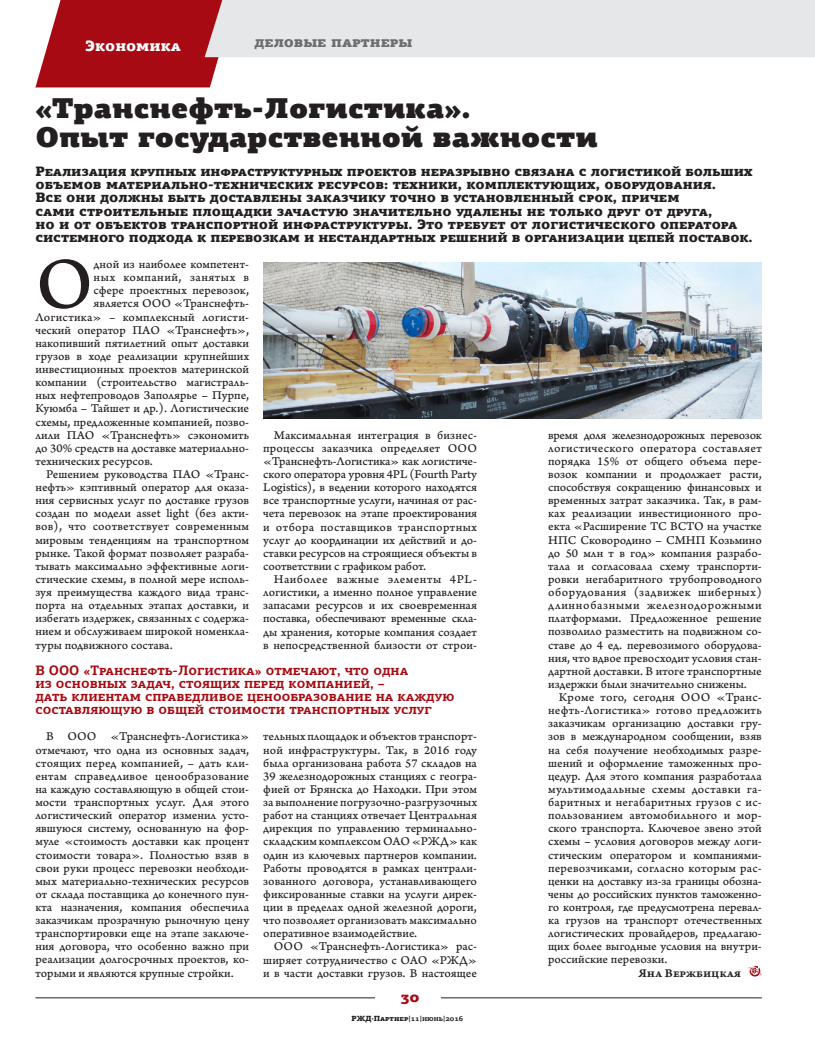
<style>
.page{position:relative;width:815px;height:1046px;background:#fff}
.page>*{position:absolute;margin:0;border:0;box-sizing:border-box;transform-origin:0 0}
.t1{font:75.75px "Arno Pro Caption";color:#231f20}
.t2{font:900 28.75px/28.8px "PF Agora Slab Pro";color:#231f20}
.t3{font:900 15px "PF Agora Slab Pro";color:#6c6d70}
.t4{font:900 15px "PF Agora Slab Pro";color:#fff}
.t5{font:900 15px "PF Agora Slab Pro";color:#a70a12}
.t6{font:900 13.75px/13.1px "PF Agora Slab Pro";color:#231f20}
.t7{font:700 13.75px/13.1px "PF Agora Slab Pro";color:#a70a12}
.t8{font:12.5px/13.1px "Arno Pro Caption";color:#231f20;text-align:justify}
.t9{font:12.5px "Arno Pro Caption";letter-spacing:.02em;color:#231f20}
.t10{font:12.5px "Arno Pro Caption";letter-spacing:.04em;color:#231f20}
.t11{font:12.5px "Arno Pro Smbd Caption";color:#231f20}
.t12{font:700 7.5px "PF Agora Slab Pro";color:#231f20}
.s1{font-weight:900}
</style>
<div class="page">
<hr style="left:35px;top:997px;width:340px;height:1px;background:#231f20">
<hr style="left:441px;top:997px;width:321px;height:1px;background:#231f20">
<svg style="left:35px;top:0;width:184px;height:87px;background:#af2128"></svg>
<div style="left:188px;top:0;width:627px;height:57px;background:#e6e7e9"></div>
<svg style="left:748px;top:965px;width:14px;height:11px"></svg>
<img style="left:263px;top:262px;width:499px;height:156px">
<p class="t4" style="left:85px;top:36px;width:97px">Экономика</p>
<p class="t3" style="left:255px;top:32px;width:159px">деловые партнеры</p>
<h2 class="t2" style="left:35px;top:94px;width:564px">«Транснефть-Логистика».<br>Опыт государственной важности</h2>
<p class="t6" style="left:35px;top:165px;width:719px">Реализация крупных инфраструктурных проектов неразрывно связана с логистикой больших объемов материально-технических ресурсов: техники, комплектующих, оборудования.<br>Все они должны быть доставлены заказчику точно в установленный срок, причем<br>сами строительные площадки зачастую значительно удалены не только друг от друга,<br>но и от объектов транспортной инфраструктуры. Это требует от логистического оператора системного подхода к перевозкам и нестандартных решений в организации цепей поставок.</p>
<h1 class="t1" style="left:35px;top:239px;width:60px">О</h1>
<p class="t8" style="left:94px;top:258px;width:157px">дной из наиболее компетент-</p>
<p class="t10" style="left:94px;top:270px;width:157px">ных компаний, занятых в</p>
<p class="t8" style="left:94px;top:284px;width:157px">сфере проектных перевозок,</p>
<p class="t8" style="left:94px;top:297px;width:156px">является ООО «Транснефть-</p>
<p class="t9" style="left:35px;top:309px;width:215px">Логистика» – комплексный логисти-</p>
<p class="t8" style="left:35px;top:324px;width:215px">ческий оператор ПАО «Транснефть»,</p>
<p class="t8" style="left:35px;top:337px;width:215px">накопивший пятилетний опыт доставки</p>
<p class="t8" style="left:35px;top:350px;width:215px">грузов в ходе реализации крупнейших</p>
<p class="t8" style="left:35px;top:363px;width:215px">инвестиционных проектов материнской</p>
<p class="t8" style="left:35px;top:376px;width:215px">компании (строительство магистраль-</p>
<p class="t8" style="left:35px;top:389px;width:215px">ных нефтепроводов Заполярье – Пурпе,</p>
<p class="t8" style="left:35px;top:402px;width:215px">Куюмба – Тайшет и др.). Логистические</p>
<p class="t8" style="left:35px;top:415px;width:215px">схемы, предложенные компанией, позво-</p>
<p class="t8" style="left:35px;top:429px;width:215px">лили ПАО «Транснефть» сэкономить</p>
<p class="t8" style="left:35px;top:442px;width:214px">до 30% средств на доставке материально-</p>
<p class="t8" style="left:35px;top:455px;width:119px">технических ресурсов.</p>
<p class="t8" style="left:46px;top:468px;width:205px">Решением руководства ПАО «Транс-</p>
<p class="t8" style="left:35px;top:481px;width:215px">нефть» кэптивный оператор для оказа-</p>
<p class="t8" style="left:35px;top:494px;width:215px">ния сервисных услуг по доставке грузов</p>
<p class="t8" style="left:35px;top:507px;width:215px">создан по модели asset light (без акти-</p>
<p class="t9" style="left:35px;top:519px;width:215px">вов), что соответствует современным</p>
<p class="t8" style="left:35px;top:533px;width:215px">мировым тенденциям на транспортном</p>
<p class="t8" style="left:35px;top:547px;width:215px">рынке. Такой формат позволяет разраба-</p>
<p class="t8" style="left:35px;top:560px;width:215px">тывать максимально эффективные логи-</p>
<p class="t8" style="left:35px;top:573px;width:215px">стические схемы, в полной мере исполь-</p>
<p class="t8" style="left:35px;top:586px;width:215px">зуя преимущества каждого вида транс-</p>
<p class="t8" style="left:35px;top:599px;width:215px">порта на отдельных этапах доставки, и</p>
<p class="t8" style="left:35px;top:612px;width:215px">избегать издержек, связанных с содержа-</p>
<p class="t8" style="left:35px;top:625px;width:215px">нием и обслуживаем широкой номенкла-</p>
<p class="t8" style="left:35px;top:638px;width:139px">туры подвижного состава.</p>
<p class="t8" style="left:263px;top:429px;width:215px;text-indent:11px">Максимальная интеграция в бизнес&shy;процессы заказчика определяет ООО «Транснефть-Логистика» как логистиче&shy;ского оператора уровня 4PL (Fourth Party Logistics), в ведении которого находятся все транспортные услуги, начиная от рас&shy;чета перевозок на этапе проектирования и отбора поставщиков транспортных услуг до координации их действий и до&shy;ставки ресурсов на строящиеся объекты в соответствии с графиком работ.</p>
<p class="t8" style="left:263px;top:573px;width:215px;text-indent:11px">Наиболее важные элементы 4PL&shy;логистики, а именно полное управление запасами ресурсов и их своевременная поставка, обеспечивают временные скла&shy;ды хранения, которые компания создает в непосредственной близости от строи-</p>
<p class="t8" style="left:548px;top:428px;width:215px">время доля железнодорожных перевозок логистического оператора составляет порядка 15% от общего объема пере&shy;возок компании и продолжает расти, способствуя сокращению финансовых и временных затрат заказчика. Так, в рам&shy;ках реализации инвестиционного про&shy;екта «Расширение ТС ВСТО на участке НПС Сковородино – СМНП Козьмино до 50 млн т в год» компания разрабо&shy;тала и согласовала схему транспорти&shy;ровки негабаритного трубопроводного оборудования (задвижек шиберных) длиннобазными железнодорожными платформами. Предложенное решение позволило разместить на подвижном со&shy;ставе до 4 ед. перевозимого оборудова&shy;ния, что вдвое превосходит условия стан&shy;дартной доставки. В итоге транспортные издержки были значительно снижены.</p>
<p class="t8" style="left:548px;top:691px;width:215px;text-align:left;text-indent:11px">Кроме того, сегодня ООО «Транс&shy;нефть-Логистика» готово предложить заказчикам организацию доставки гру&shy;зов в международном сообщении, взяв на себя получение необходимых разре&shy;шений и оформление таможенных про&shy;цедур. Для этого компания разработала мультимодальные схемы доставки га&shy;баритных и негабаритных грузов с ис&shy;пользованием автомобильного и мор&shy;ского транспорта. Ключевое звено этой схемы – условия договоров между логи&shy;стическим оператором и компаниями&shy;перевозчиками, согласно которым рас-- ценки на доставку из-за границы обозна&shy;чены до российских пунктов таможенно&shy;го контроля, где предусмотрена перевал&shy;ка грузов на транспорт отечественных логистических провайдеров, предлагаю&shy;щих более выгодные условия на внутри&shy;российские перевозки.</p>
<p class="t11" style="left:638px;top:965px;width:104px">Яна Вержбицкая</p>
<p class="t7" style="left:35px;top:663px;width:421px">В ООО «Транснефть-Логистика» отмечают, что одна<br>из основных задач, стоящих перед компанией, –<br>дать клиентам справедливое ценообразование на каждую составляющую в общей стоимости транспортных услуг</p>
<p class="t8" style="left:263px;top:730px;width:215px">тельных площадок и объектов транспорт&shy;ной инфраструктуры. Так, в 2016 году была организована работа 57 складов на 39 железнодорожных станциях с геогра&shy;фией от Брянска до Находки. При этом за выполнение погрузочно-разгрузочных работ на станциях отвечает Центральная дирекция по управлению терминально&shy;складским комплексом ОАО «РЖД» как один из ключевых партнеров компании.<br>Работы проводятся в рамках централи&shy;зованного договора, устанавливающего фиксированные ставки на услуги дирек&shy;ции в пределах одной железной дороги, что позволяет организовать максимально оперативное взаимодействие.</p>
<p class="t8" style="left:263px;top:940px;width:215px;text-indent:11px">ООО «Транснефть-Логистика» рас&shy;ширяет сотрудничество с ОАО «РЖД» и в части доставки грузов. В настоящее</p>
<p class="t8" style="left:35px;top:730px;width:215px;text-indent:11px">В ООО «Транснефть-Логистика» отмечают, что одна из основных задач, стоящих перед компанией, – дать кли&shy;ентам справедливое ценообразование на каждую составляющую в общей стои&shy;мости транспортных услуг. Для этого логистический оператор изменил усто&shy;явшуюся систему, основанную на фор&shy;муле «стоимость доставки как процент стоимости товара». Полностью взяв в свои руки процесс перевозки необходи&shy;мых материально-технических ресурсов от склада поставщика до конечного пун&shy;кта назначения, компания обеспечила заказчикам прозрачную рыночную цену транспортировки еще на этапе заключе&shy;ния договора, что особенно важно при реализации долгосрочных проектов, ко&shy;торыми и являются крупные стройки.</p>
<p class="t5" style="left:401px;top:987px;width:20px">30</p>
<p class="t12" style="left:352px;top:1013px;width:113px"><span class="s1">РЖД·Партнер</span>|11|июнь|2016</p>
</div>
